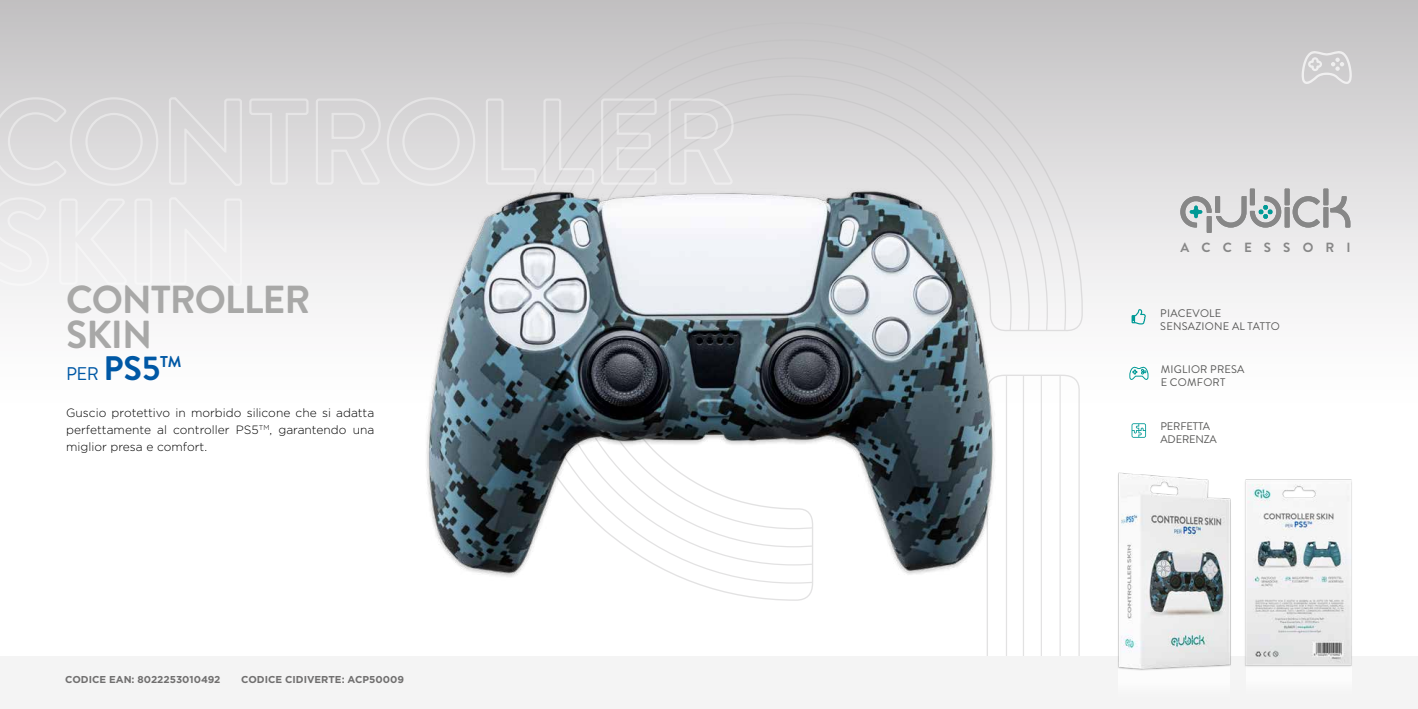
<style>
.page{position:relative;width:1418px;height:709px;background:#fff}
.page>*{position:absolute;margin:0;border:0;box-sizing:border-box;transform-origin:0 0}
.t1{font:700 39px/35.8px "Brandon Grotesque";letter-spacing:-.025em;color:#a8a8a7}
.t2{font:18.3px "Brandon Grotesque";color:#0058a5}
.t3{font:700 13.3px "Brandon Grotesque";letter-spacing:.91em;color:#878787}
.t4{font:300 12px/17px "Gotham";color:#000;text-align:justify}
.t5{font:11px/13px "Brandon Grotesque";letter-spacing:.02em;color:#575756}
.t6{font:11px/13px "Brandon Grotesque";letter-spacing:-.015em;color:#575756}
.t7{font:700 10px "Gotham";color:#706f6f}
.s1{font-weight:700;font-size:34px}
.s2{font-weight:700;font-size:34.4px}
</style>
<div class="page">
<div style="left:0;top:0;width:1417px;height:421px;background:linear-gradient(to bottom,#c4c3c4,#fff)"></div>
<svg style="left:503px;top:21px;width:580px;height:580px"></svg>
<svg style="left:986px;top:374px;width:93px;height:282px"></svg>
<div style="left:0;top:656px;width:1417px;height:53px;background:#f4f4f4"></div>
<div style="left:1249px;top:189px;width:5px;height:16px;background:#878787"></div>
<div style="left:1206px;top:216px;width:5px;height:17px;background:#878787"></div>
<div style="left:1284px;top:207px;width:5px;height:20px;background:#878787"></div>
<svg style="left:1292px;top:196px;width:27px;height:31px"></svg>
<div style="left:1323px;top:207px;width:5px;height:20px;background:#878787"></div>
<svg style="left:1330px;top:196px;width:20px;height:31px"></svg>
<div style="left:1323px;top:189px;width:5px;height:16px;background:#878787"></div>
<svg style="left:1180px;top:196px;width:101px;height:31px;background:#b9c0c1"></svg>
<div style="left:1215px;top:196px;width:5px;height:17px;background:#878787"></div>
<div style="left:1284px;top:189px;width:5px;height:16px;background:#878787"></div>
<svg style="left:1301px;top:50px;width:50px;height:34px;background:#d6d5d6"></svg>
<img style="left:414px;top:183px;width:595px;height:397px">
<svg style="left:1131px;top:309px;width:14px;height:15px"></svg>
<svg style="left:1128px;top:365px;width:20px;height:15px"></svg>
<svg style="left:1131px;top:423px;width:15px;height:15px"></svg>
<img style="left:1250px;top:479px;width:102px;height:187px">
<img style="left:1118px;top:472px;width:132px;height:198px">
<h1 class="t1" style="left:66px;top:282px;width:246px">CONTROLLER<br>SKIN</h1>
<h2 class="t2" style="left:66px;top:361px;width:117px">PER <span class="s1">PS</span><span class="s2">5</span><sup>TM</sup></h2>
<p class="t4" style="left:66px;top:404px;width:310px">Guscio protettivo in morbido silicone che si adatta perfettamente al controller PS5<sup>TM</sup>, garantendo una miglior presa e comfort.</p>
<p class="t7" style="left:65px;top:673px;width:157px">CODICE EAN: 8022253010492</p>
<p class="t7" style="left:241px;top:673px;width:164px">CODICE CIDIVERTE: ACP50009</p>
<p class="t3" style="left:1180px;top:238px;width:171px">ACCESSORI</p>
<p class="t5" style="left:1160px;top:307px;width:121px">PIACEVOLE<br>SENSAZIONE AL TATTO</p>
<p class="t5" style="left:1160px;top:363px;width:85px">MIGLIOR PRESA<br>E COMFORT</p>
<p class="t6" style="left:1160px;top:420px;width:58px">PERFETTA<br>ADERENZA</p>
</div>
